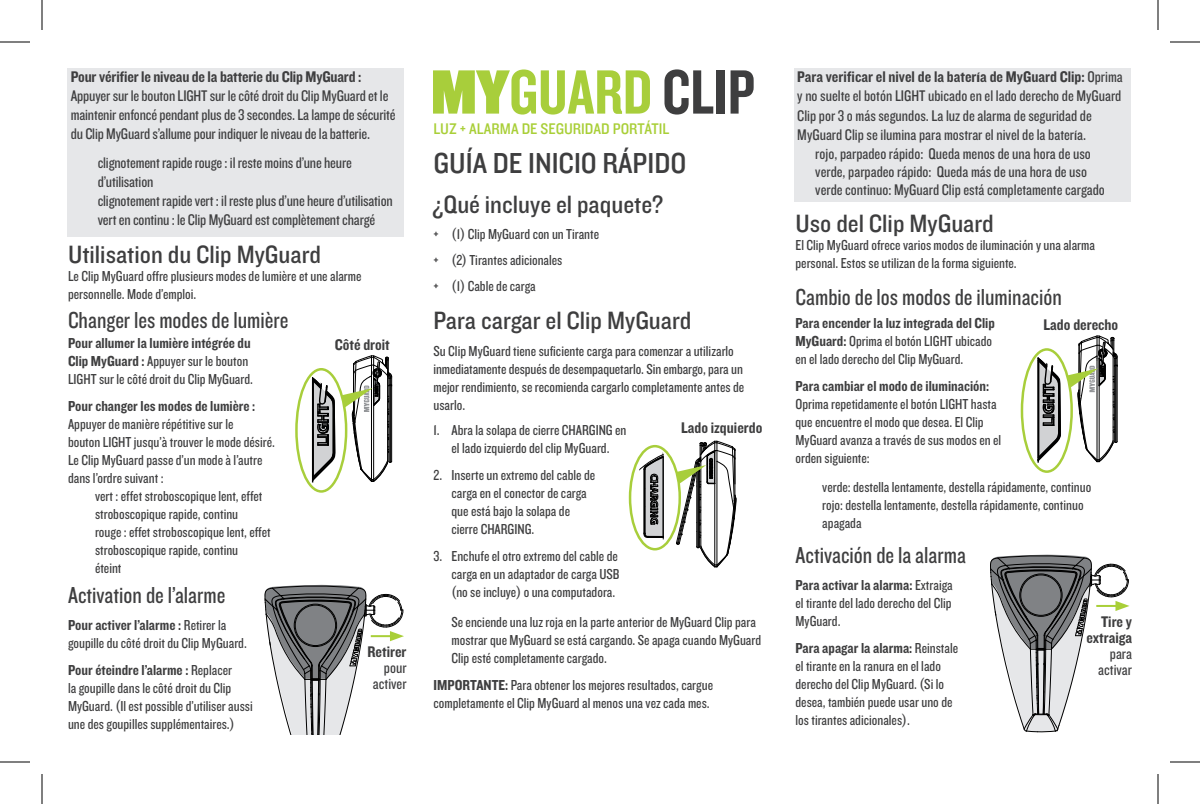
<style>
.page{position:relative;width:1200px;height:804px;background:#fff}
.page>*{position:absolute;margin:0;border:0;box-sizing:border-box;transform-origin:0 0}
.t1{font:64.8px "Knockout HTF49 Liteweight";color:#a8ce3b}
.t2{font:30px "Knockout HTF30 Junior Welterwt";color:#3e3e3f}
.t3{font:26px "Knockout HTF30 Junior Welterwt";color:#3e3e3f}
.t4{font:24px "Knockout HTF29 Junior Liteweight";color:#3e3e3f}
.t5{font:16px/19.2px "Knockout HTF29 Junior Liteweight";letter-spacing:-.01em;color:#3e3e3f;text-align:right}
.t6{font:16px/16px "Knockout HTF50 Welterweight";color:#3e3e3f;text-align:right}
.t7{font:16px "Knockout HTF30 Junior Welterwt";color:#a9cf38}
.t8{font:15px/18px "Knockout HTF29 Junior Liteweight";color:#3e3e3f}
.t9{font:15px "Knockout HTF50 Welterweight";color:#3e3e3f}
.s1{font-family:"Knockout HTF50 Welterweight"}
.s2{font-family:"Knockout HTF29 Junior Liteweight"}
.s3{font-family:"Knockout HTF90 Ultmt Welterwt"}
.s4{color:#3e3e3f}
.s5{font-size:11.2px}
</style>
<div class="page">
<svg style="left:342px;top:355px;width:50px;height:127px"></svg>
<svg style="left:296px;top:369px;width:50px;height:122px"></svg>
<div style="left:295px;top:368px;width:52px;height:125px;border:2px solid #a8ce3b;border-radius:50%"></div>
<svg style="left:311px;top:377px;width:25px;height:105px"></svg>
<svg style="left:264px;top:584px;width:140px;height:151px"></svg>
<svg style="left:676px;top:441px;width:60px;height:127px"></svg>
<svg style="left:630px;top:446px;width:50px;height:103px"></svg>
<div style="left:629px;top:445px;width:52px;height:105px;border:2px solid #a8ce3b;border-radius:50%"></div>
<svg style="left:639px;top:450px;width:27px;height:89px"></svg>
<svg style="left:1068px;top:336px;width:50px;height:126px"></svg>
<svg style="left:1022px;top:349px;width:50px;height:123px"></svg>
<div style="left:1021px;top:348px;width:52px;height:125px;border:2px solid #a8ce3b;border-radius:50%"></div>
<svg style="left:1036px;top:357px;width:26px;height:106px"></svg>
<svg style="left:990px;top:554px;width:140px;height:179px"></svg>
<div style="left:68px;top:68px;width:336px;height:168px;background:#e6e7e9"></div>
<div style="left:794px;top:69px;width:337px;height:133px;background:#e6e7e9"></div>
<hr style="left:0;top:42px;width:30px;height:1px;background:#000">
<hr style="left:1170px;top:42px;width:30px;height:1px;background:#000">
<hr style="left:0;top:762px;width:30px;height:1px;background:#000">
<hr style="left:1170px;top:762px;width:30px;height:1px;background:#000">
<hr style="left:42px;top:0;width:1px;height:30px;background:#000">
<hr style="left:42px;top:774px;width:1px;height:30px;background:#000">
<hr style="left:1158px;top:0;width:1px;height:30px;background:#000">
<hr style="left:1158px;top:774px;width:1px;height:30px;background:#000">
<p class="t6" style="left:71px;top:69px;width:292px">Pour vérifier le niveau de la batterie du Clip MyGuard :</p>
<p class="t5" style="left:71px;top:86px;width:326px;text-align:left">Appuyer sur le bouton LIGHT sur le côté droit du Clip MyGuard et le maintenir enfoncé pendant plus de 3 secondes. La lampe de sécurité du Clip MyGuard s’allume pour indiquer le niveau de la batterie.</p>
<p class="t5" style="left:98px;top:153px;width:297px;text-align:left">clignotement rapide rouge : il reste moins d’une heure d’utilisation<br>clignotement rapide vert : il reste plus d’une heure d’utilisation vert en continu : le Clip MyGuard est complètement chargé</p>
<h3 class="t3" style="left:68px;top:241px;width:255px">Utilisation du Clip MyGuard</h3>
<p class="t8" style="left:68px;top:268px;width:295px">Le Clip MyGuard offre plusieurs modes de lumière et une alarme personnelle. Mode d’emploi.</p>
<h3 class="t4" style="left:68px;top:308px;width:222px">Changer les modes de lumière</h3>
<p class="t9" style="left:68px;top:335px;width:184px">Pour allumer la lumière intégrée du</p>
<p class="t8" style="left:68px;top:353px;width:187px"><span class="s1">Clip MyGuard :</span> Appuyer sur le bouton<br>LIGHT sur le côté droit du Clip MyGuard.</p>
<p class="t9" style="left:68px;top:398px;width:189px">Pour changer les modes de lumière :</p>
<p class="t8" style="left:68px;top:416px;width:208px">Appuyer de manière répétitive sur le<br>bouton LIGHT jusqu’à trouver le mode désiré.<br>Le Clip MyGuard passe d’un mode à l’autre dans l’ordre suivant :</p>
<p class="t8" style="left:95px;top:488px;width:177px">vert : effet stroboscopique lent, effet stroboscopique rapide, continu<br>rouge : effet stroboscopique lent, effet stroboscopique rapide, continu<br>éteint</p>
<p class="t6" style="left:335px;top:337px;width:57px">Côté droit</p>
<h3 class="t4" style="left:68px;top:583px;width:159px">Activation de l’alarme</h3>
<p class="t9" style="left:68px;top:617px;width:160px">Pour activer l’alarme : <span class="s2">Retirer la</span></p>
<p class="t8" style="left:68px;top:634px;width:180px">goupille du côté droit du Clip MyGuard.</p>
<p class="t9" style="left:68px;top:662px;width:166px">Pour éteindre l’alarme : <span class="s2">Replacer</span></p>
<p class="t8" style="left:68px;top:679px;width:186px">la goupille dans le côté droit du Clip<br>MyGuard. (Il est possible d’utiliser aussi une des goupilles supplémentaires.)</p>
<p class="t6" style="left:367px;top:644px;width:41px">Retirer</p>
<p class="t5" style="left:373px;top:660px;width:35px;line-height:16px">pour activer</p>
<h1 class="t1" style="left:431px;top:59px;width:325px"><span class="s3">MY</span>GUARD <span class="s4">CLIP</span></h1>
<p class="t7" style="left:434px;top:121px;width:237px">LUZ + ALARMA DE SEGURIDAD PORTÁTIL</p>
<h2 class="t2" style="left:434px;top:148px;width:255px">GUÍA DE INICIO RÁPIDO</h2>
<h3 class="t3" style="left:434px;top:191px;width:231px">¿Qué incluye el paquete?</h3>
<p class="t8" style="left:434px;top:221px;width:167px;line-height:26px">+ (1) Clip MyGuard con un Tirante + (2) Tirantes adicionales<br>+ (1) Cable de carga</p>
<h3 class="t3" style="left:434px;top:307px;width:259px">Para cargar el Clip MyGuard</h3>
<p class="t8" style="left:434px;top:342px;width:312px">Su Clip MyGuard tiene suficiente carga para comenzar a utilizarlo inmediatamente después de desempaquetarlo. Sin embargo, para un mejor rendimiento, se recomienda cargarlo completamente antes de usarlo.</p>
<p class="t6" style="left:681px;top:421px;width:83px">Lado izquierdo</p>
<p class="t8" style="left:434px;top:421px;width:195px;text-align:center">1. Abra la solapa de cierre CHARGING en el lado izquierdo del clip MyGuard.</p>
<p class="t8" style="left:452px;top:466px;width:145px;text-indent:-18px">2. Inserte un extremo del cable de carga en el conector de carga que está bajo la solapa de cierre CHARGING.</p>
<p class="t8" style="left:452px;top:547px;width:170px;text-align:justify;text-indent:-18px">3. Enchufe el otro extremo del cable de carga en un adaptador de carga USB (no se incluye) o una computadora.</p>
<p class="t8" style="left:452px;top:613px;width:311px">Se enciende una luz roja en la parte anterior de MyGuard Clip para mostrar que MyGuard se está cargando. Se apaga cuando MyGuard<br>Clip esté completamente cargado.</p>
<p class="t8" style="left:434px;top:676px;width:281px"><span class="s1">IMPORTANTE:</span> Para obtener los mejores resultados, cargue completamente el Clip MyGuard al menos una vez cada mes.</p>
<p class="t6" style="left:797px;top:69px;width:327px">Para verificar el nivel de la bater<span class="s5">Í</span>a de MyGuard Clip: <span class="s2">Oprima</span></p>
<p class="t5" style="left:797px;top:87px;width:326px">y no suelte el botón LIGHT ubicado en el lado derecho de MyGuard</p>
<p class="t5" style="left:797px;top:106px;width:296px">Clip por 3 o más segundos. La luz de alarma de seguridad de</p>
<p class="t5" style="left:797px;top:125px;width:290px">MyGuard Clip se ilumina para mostrar el nivel de la bater<span class="s5">Í</span>a.</p>
<p class="t5" style="left:815px;top:144px;width:277px">rojo, parpadeo rápido: Queda menos de una hora de uso</p>
<p class="t5" style="left:815px;top:162px;width:273px">verde, parpadeo rápido: Queda más de una hora de uso</p>
<p class="t5" style="left:815px;top:180px;width:291px">verde continuo: MyGuard Clip está completamente cargado</p>
<h3 class="t3" style="left:796px;top:209px;width:200px">Uso del Clip MyGuard</h3>
<p class="t8" style="left:796px;top:236px;width:301px">El Clip MyGuard ofrece varios modos de iluminación y una alarma personal. Estos se utilizan de la forma siguiente.</p>
<h3 class="t4" style="left:796px;top:285px;width:268px">Cambio de los modos de iluminación</h3>
<p class="t9" style="left:796px;top:316px;width:201px">Para encender la luz integrada del Clip</p>
<p class="t8" style="left:796px;top:333px;width:198px"><span class="s1">MyGuard:</span> Oprima el botón LIGHT ubicado en el lado derecho del Clip MyGuard.</p>
<p class="t9" style="left:796px;top:379px;width:195px">Para cambiar el modo de iluminación:</p>
<p class="t8" style="left:796px;top:396px;width:207px">Oprima repetidamente el botón LIGHT hasta que encuentre el modo que desea. El Clip MyGuard avanza a través de sus modos en el orden siguiente:</p>
<p class="t6" style="left:1044px;top:317px;width:76px">Lado derecho</p>
<p class="t8" style="left:822px;top:479px;width:271px">verde: destella lentamente, destella rápidamente, continuo rojo: destella lentamente, destella rápidamente, continuo apagada</p>
<h3 class="t4" style="left:796px;top:543px;width:172px">Activación de la alarma</h3>
<p class="t9" style="left:796px;top:577px;width:159px">Para activar la alarma: <span class="s2">Extraiga</span></p>
<p class="t8" style="left:796px;top:595px;width:158px">el tirante del lado derecho del Clip<br>MyGuard.</p>
<p class="t9" style="left:796px;top:640px;width:164px">Para apagar la alarma: <span class="s2">Reinstale</span></p>
<p class="t8" style="left:796px;top:658px;width:159px">el tirante en la ranura en el lado derecho del Clip MyGuard. (Si lo desea, también puede usar uno de los tirantes adicionales).</p>
<p class="t6" style="left:1086px;top:614px;width:47px">Tire y extraiga</p>
<p class="t5" style="left:1098px;top:646px;width:35px;line-height:16px">para activar</p>
</div>
